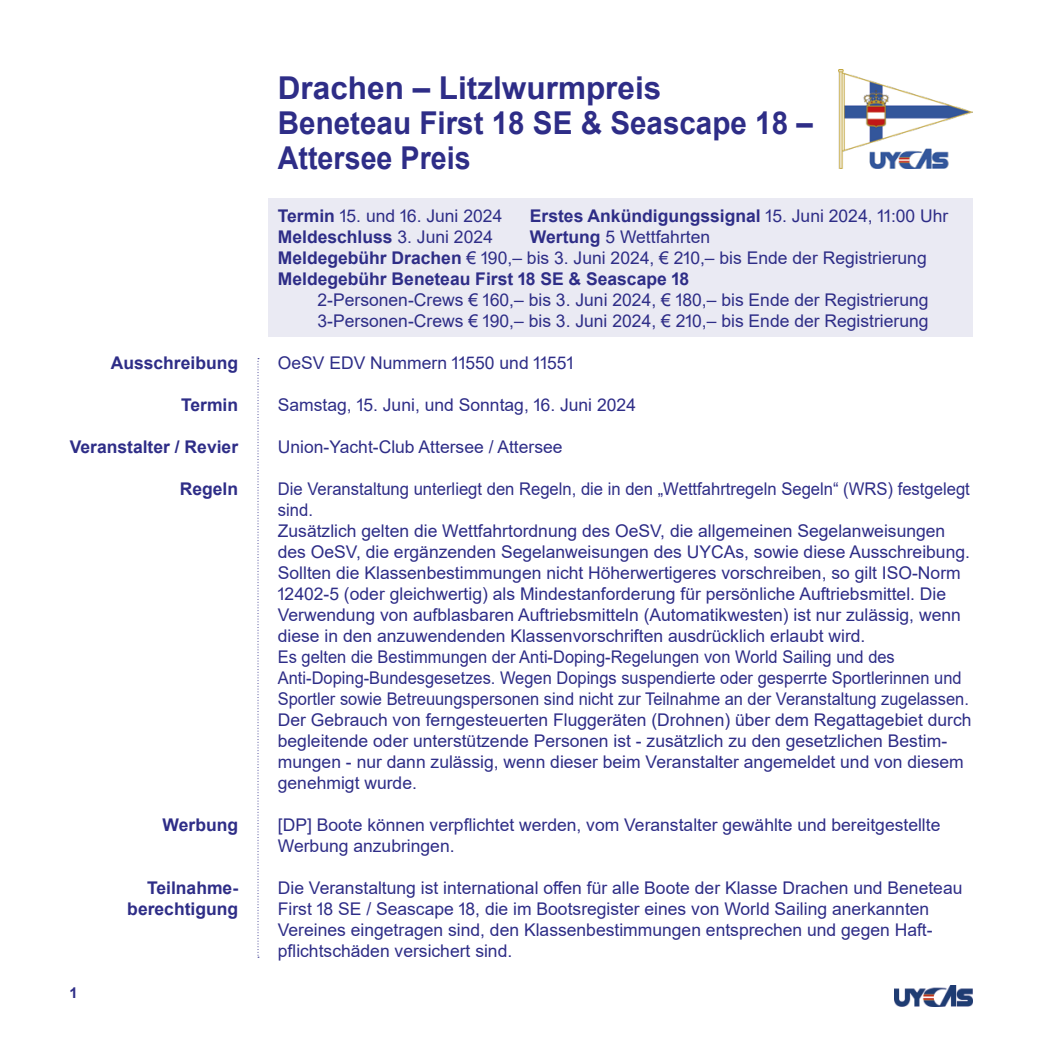
<style>
.page{position:relative;width:1042px;height:1042px;background:#fff}
.page>*{position:absolute;margin:0;border:0;box-sizing:border-box;transform-origin:0 0}
.t1{font:700 31.5px/35px "Arial";color:#2e2d87}
.t2{font:17.5px/21px "Arial";color:#2e2d87;scale:.95 1}
.t3{font:17.5px/21px "Arial";color:#2e2d87}
.t4{font:700 17.5px/21px "Arial";color:#2e2d87}
.t5{font:700 14.88px "Arial";color:#2e2d87}
.s1{font-weight:700}
.s2{font-weight:400}
</style>
<div class="page">
<img style="left:838px;top:69px;width:134px;height:100px">
<img style="left:895px;top:986px;width:77px;height:20px">
<div style="left:268px;top:198px;width:704px;height:139px;background:#eaeaf3"></div>
<svg style="left:258px;top:358px;width:1px;height:600px"></svg>
<p class="t4" style="left:111px;top:353px;width:129px">Ausschreibung</p>
<p class="t4" style="left:181px;top:395px;width:59px">Termin</p>
<p class="t4" style="left:70px;top:437px;width:170px">Veranstalter / Revier</p>
<p class="t4" style="left:180px;top:479px;width:60px">Regeln</p>
<p class="t4" style="left:163px;top:815px;width:77px">Werbung</p>
<p class="t5" style="left:69px;top:982px;width:10px">1</p>
<p class="t4" style="left:127px;top:878px;width:112px;text-align:right">Teilnahme&shy;berechtigung</p>
<h1 class="t1" style="left:278px;top:70px;width:536px">Drachen – Litzlwurmpreis<br>Beneteau First 18 SE &amp; Seascape 18 –<br>Attersee Preis</h1>
<p class="t3" style="left:278px;top:205px;width:226px"><span class="s1">Termin</span> 15. und 16. Juni 2024</p>
<p class="t4" style="left:530px;top:206px;width:420px">Erstes Ankündigungssignal <span class="s2">15. Juni 2024, 11:00 Uhr</span></p>
<p class="t4" style="left:278px;top:227px;width:216px">Meldeschluss <span class="s2">3. Juni 2024</span></p>
<p class="t4" style="left:278px;top:227px;width:650px;text-indent:252px">Wertung <span class="s2">5 Wettfahrten<br></span>Meldegebühr Drachen <span class="s2">€ 190,– bis 3. Juni 2024, € 210,– bis Ende der Registrierung<br></span>Meldegebühr Beneteau First 18 SE &amp; Seascape 18</p>
<p class="t3" style="left:317px;top:289px;width:612px">2-Personen-Crews € 160,– bis 3. Juni 2024, € 180,– bis Ende der Registrierung<br>3-Personen-Crews € 190,– bis 3. Juni 2024, € 210,– bis Ende der Registrierung</p>
<p class="t3" style="left:278px;top:352px;width:297px">OeSV EDV Nummern 11550 und 11551</p>
<p class="t3" style="left:278px;top:394px;width:360px">Samstag, 15. Juni, und Sonntag, 16. Juni 2024</p>
<p class="t3" style="left:278px;top:436px;width:286px">Union-Yacht-Club Attersee / Attersee</p>
<p class="t2" style="left:278px;top:478px;width:732px">Die Veranstaltung unterliegt den Regeln, die in den „Wettfahrtregeln Segeln“ (WRS) festgelegt sind.<br>Zusätzlich gelten die Wettfahrtordnung des OeSV, die allgemeinen Segelanweisungen des OeSV, die ergänzenden Segelanweisungen des UYCAs, sowie diese Ausschreibung.<br>Sollten die Klassenbestimmungen nicht Höherwertigeres vorschreiben, so gilt ISO-Norm 12402-5 (oder gleichwertig) als Mindestanforderung für persönliche Auftriebsmittel. Die Verwendung von aufblasbaren Auftriebsmitteln (Automatikwesten) ist nur zulässig, wenn diese in den anzuwendenden Klassenvorschriften ausdrücklich erlaubt wird.<br>Es gelten die Bestimmungen der Anti-Doping-Regelungen von World Sailing und des Anti-Doping-Bundesgesetzes. Wegen Dopings suspendierte oder gesperrte Sportlerinnen und Sportler sowie Betreuungspersonen sind nicht zur Teilnahme an der Veranstaltung zugelassen.<br>Der Gebrauch von ferngesteuerten Fluggeräten (Drohnen) über dem Regattagebiet durch begleitende oder unterstützende Personen ist - zusätzlich zu den gesetzlichen Bestim&shy;mungen - nur dann zulässig, wenn dieser beim Veranstalter angemeldet und von diesem genehmigt wurde.</p>
<p class="t3" style="left:278px;top:814px;width:664px">[DP] Boote können verpflichtet werden, vom Veranstalter gewählte und bereitgestellte<br>Werbung anzubringen.</p>
<p class="t3" style="left:278px;top:877px;width:686px">Die Veranstaltung ist international offen für alle Boote der Klasse Drachen und Beneteau First 18 SE / Seascape 18, die im Bootsregister eines von World Sailing anerkannten Vereines eingetragen sind, den Klassenbestimmungen entsprechen und gegen Haft&shy;pflichtschäden versichert sind.</p>
</div>
